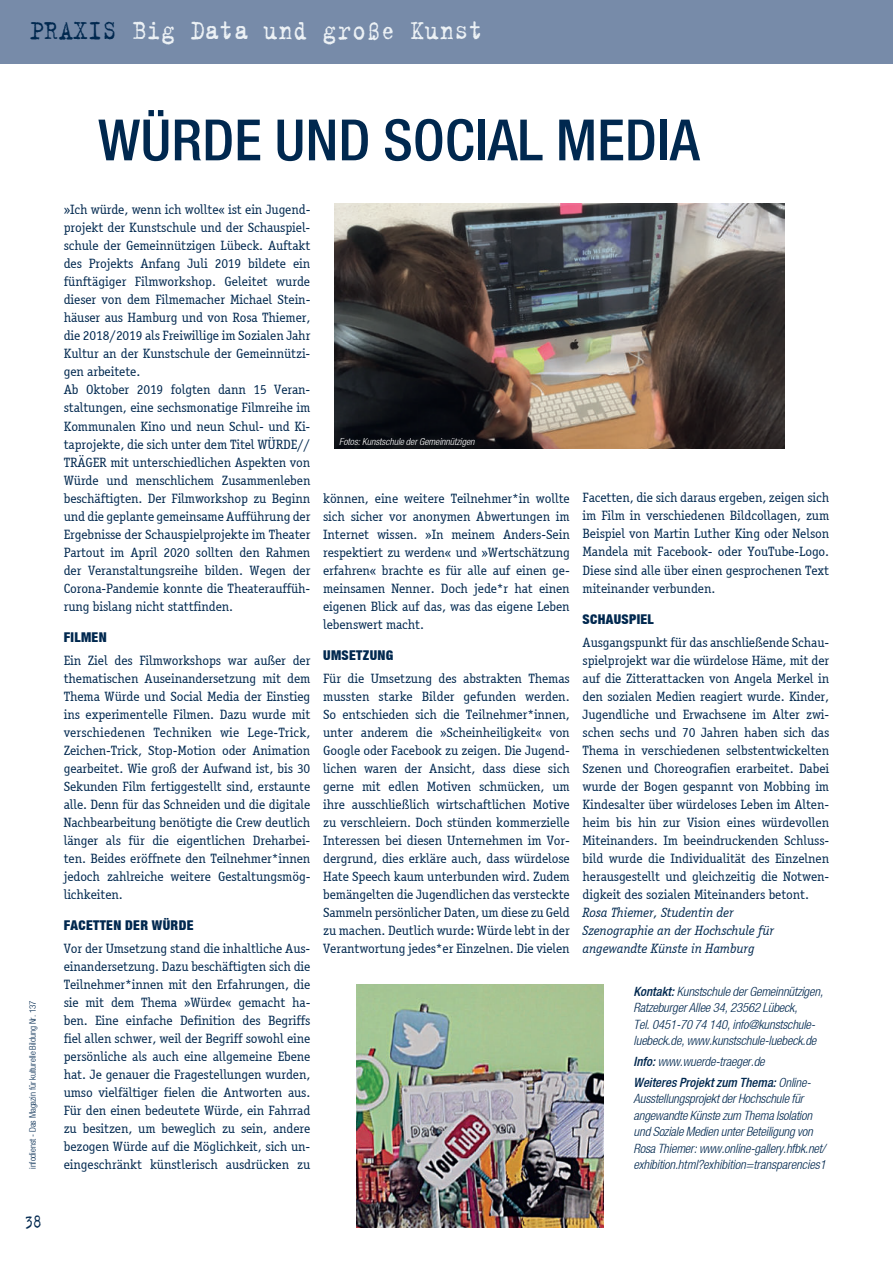
<style>
.page{position:relative;width:893px;height:1263px;background:#fff}
.page>*{position:absolute;margin:0;border:0;box-sizing:border-box;transform-origin:0 0}
.t1{font:57px "Helve Neue Cond Medium Normal";letter-spacing:.005em;color:#00284f}
.t2{font:30px "Trixie Plain";letter-spacing:.025em;color:#ecf1f5;scale:.85 1}
.t3{font:18px "Trixie Plain";color:#00284f;scale:.85 1}
.t4{font:13.5px/18px "Officina Serif";letter-spacing:-.01em;color:#00284f;text-align:justify}
.t5{font:italic 13.5px/18px "Officina Serif";letter-spacing:-.01em;color:#00284f}
.t6{font:13.5px "Helve Neue Cond Poster Normal";letter-spacing:.025em;color:#00284f}
.t7{font:italic 300 12.75px/16.5px "Helve Neue Cond";letter-spacing:-.01em;color:#00284f}
.t8{font:italic 500 12.75px/20.7px "Helve Neue Cond";color:#00284f}
.t9{font:italic 300 9.75px "Helve Neue Cond";color:#fff}
.t10{font:9px "Helve Neue Cond Light Normal";letter-spacing:-.005em;color:#00284f}
.s1{color:#00284f}
.s2{font-style:inherit}
.s3{font-weight:500}
.s4{font-weight:300}
</style>
<div class="page">
<div style="left:0;top:0;width:893px;height:64px;background:#778ba9"></div>
<img style="left:335px;top:203px;width:450px;height:245px">
<img style="left:356px;top:984px;width:248px;height:244px">
<h2 class="t2" style="left:29px;top:16px;width:536px"><span class="s1">Praxis</span> Big Data und große Kunst</h2>
<p class="t10" style="left:28px;top:1169px;width:170px;rotate:-90deg">infodienst <span class="s2">-</span> Das Magazin für kulturelle Bildung Nr. 137</p>
<h3 class="t3" style="left:25px;top:1213px;width:21px">38</h3>
<h1 class="t1" style="left:98px;top:107px;width:603px">WÜRDE UND SOCIAL MEDIA</h1>
<p class="t4" style="left:64px;top:202px;width:248px;text-align:left">»Ich würde, wenn ich wollte« ist ein Jugend&shy;projekt der Kunstschule und der Schauspiel&shy;schule der Gemeinnützigen Lübeck. Auftakt des Projekts Anfang Juli 2019 bildete ein fünf tägiger Filmworkshop. Geleitet wurde die ser von dem Filmemacher Michael Stein&shy;häuser aus Hamburg und von Rosa Thiemer, die 2018/2019 als Freiwillige im Sozialen Jahr Kultur an der Kunstschule der Gemeinnützi&shy;gen arbeitete.<br>Ab Oktober 2019 folgten dann 15 Veran&shy;staltungen, eine sechsmonatige Filmreihe im Kommunalen Kino und neun Schul- und Ki&shy;taprojekte, die sich unter dem Titel WÜRDE// TRÄGER mit unterschiedlichen Aspekten von Würde und menschlichem Zusammenleben beschäftigten. Der Filmworkshop zu Beginn und die geplante gemeinsame Aufführung der Ergebnisse der Schauspielprojekte im Theater Partout im April 2020 sollten den Rahmen der Veranstaltungsreihe bilden. Wegen der Corona-Pandemie konnte die Theaterauffüh&shy;rung bislang nicht stattfinden.</p>
<p class="t6" style="left:64px;top:630px;width:44px">FILMEN</p>
<p class="t4" style="left:64px;top:652px;width:248px">Ein Ziel des Filmworkshops war außer der thematischen Auseinandersetzung mit dem Thema Würde und Social Media der Einstieg ins experimentelle Filmen. Dazu wurde mit verschiedenen Techniken wie Lege-Trick, Zei chen-Trick, Stop-Motion oder Animation gearbeitet. Wie groß der Aufwand ist, bis 30<br>Sekunden Film fertiggestellt sind, erstaunte alle. Denn für das Schneiden und die digitale Nachbearbeitung benötigte die Crew deutlich länger als für die eigentlichen Dreharbei&shy;ten. Beides eröffnete den Teilnehmer*innen jedoch zahlreiche weitere Gestaltungsmög&shy;lichkeiten.</p>
<p class="t6" style="left:64px;top:918px;width:131px">FACETTEN DER WÜRDE</p>
<p class="t4" style="left:64px;top:940px;width:248px">Vor der Umsetzung stand die inhaltliche Aus&shy;einandersetzung. Dazu beschäftigten sich die Teilnehmer*innen mit den Erfahrungen, die sie mit dem Thema »Würde« gemacht ha&shy;ben. Eine einfache Definition des Begriffs fiel allen schwer, weil der Begriff sowohl eine persönliche als auch eine allgemeine Ebene hat. Je genauer die Fragestellungen wurden, umso vielfältiger fielen die Antworten aus.<br>Für den einen bedeutete Würde, ein Fahrrad zu besitzen, um beweglich zu sein, andere bezogen Würde auf die Möglichkeit, sich un&shy;eingeschränkt künstlerisch ausdrücken zu</p>
<p class="t9" style="left:339px;top:437px;width:137px">Fotos: Kunstschule der Gemeinnützigen</p>
<p class="t4" style="left:323px;top:490px;width:248px">können, eine weitere Teilnehmer*in wollte sich sicher vor anonymen Abwertungen im Internet wissen. »In meinem Anders-Sein respektiert zu werden« und »Wertschätzung erfahren« brachte es für alle auf einen ge&shy;meinsamen Nenner. Doch jede*r hat einen eigenen Blick auf das, was das eigene Leben lebenswert macht.</p>
<p class="t6" style="left:323px;top:647px;width:72px">UMSETZUNG</p>
<p class="t4" style="left:323px;top:670px;width:248px">Für die Umsetzung des abstrakten Themas mussten starke Bilder gefunden werden.<br>So entschieden sich die Teilnehmer*innen, unter anderem die »Scheinheiligkeit« von Google oder Facebook zu zeigen. Die Jugend&shy;lichen waren der Ansicht, dass diese sich gerne mit edlen Motiven schmücken, um ihre ausschließlich wirtschaftlichen Motive zu verschleiern. Doch stünden kommerzielle Interessen bei diesen Unternehmen im Vor&shy;dergrund, dies erkläre auch, dass würdelose Hate Speech kaum unterbunden wird. Zudem bemängelten die Jugendlichen das versteckte Sammeln persönlicher Daten, um diese zu Geld zu machen. Deutlich wurde: Würde lebt in der Verantwortung jedes*er Einzelnen. Die vielen</p>
<p class="t4" style="left:583px;top:490px;width:248px">Facetten, die sich daraus ergeben, zeigen sich im Film in verschiedenen Bildcollagen, zum Beispiel von Martin Luther King oder Nelson Mandela mit Facebook- oder YouTube-Logo.<br>Diese sind alle über einen gesprochenen Text miteinander verbunden.</p>
<p class="t6" style="left:583px;top:611px;width:73px">SCHAUSPIEL</p>
<p class="t4" style="left:583px;top:634px;width:248px">Ausgangspunkt für das anschließende Schau&shy;spielprojekt war die würdelose Häme, mit der auf die Zitterattacken von Angela Merkel in den sozialen Medien reagiert wurde. Kinder, Jugendliche und Erwachsene im Alter zwi&shy;schen sechs und 70 Jahren haben sich das Thema in verschiedenen selbstentwickelten Szenen und Choreografien erarbeitet. Dabei wurde der Bogen gespannt von Mobbing im Kindesalter über würdeloses Leben im Alten&shy;heim bis hin zur Vision eines würdevollen Miteinanders. Im beeindruckenden Schluss&shy;bild wurde die Individualität des Einzelnen herausgestellt und gleichzeitig die Notwen&shy;digkeit des sozialen Miteinanders betont.</p>
<p class="t5" style="left:583px;top:904px;width:193px">Rosa Thiemer, Studentin der<br>Szenographie an der Hochschule für angewandte Künste in Hamburg</p>
<p class="t7" style="left:634px;top:983px;width:191px"><span class="s3">Kontakt:</span> Kunstschule der Gemeinnützigen, Ratzeburger Allee 34, 23562 Lübeck,<br>Tel. 0451-70 74 140, info@kunstschule&shy;luebeck.de, www.kunstschule-luebeck.de</p>
<p class="t8" style="left:634px;top:1051px;width:179px">Info: <span class="s4">www.wuerde-traeger.de<br></span>Weiteres Projekt zum Thema: <span class="s4">Online-</span></p>
<p class="t7" style="left:634px;top:1091px;width:194px">Ausstellungsprojekt der Hochschule für angewandte Künste zum Thema Isolation und Soziale Medien unter Beteiligung von Rosa Thiemer: www.online-gallery.hfbk.net/ exhibition.html?exhibition=transparencies1</p>
</div>
